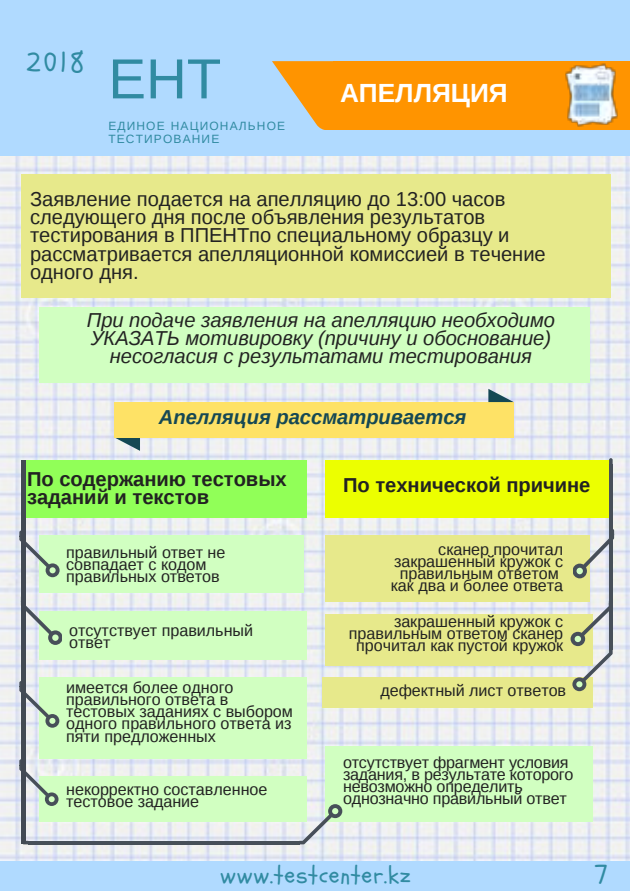
<style>
.page{position:relative;width:630px;height:891px;background:#b0daff}
.page>*{position:absolute;margin:0;border:0;box-sizing:border-box;transform-origin:0 0}
.t1{font:56.4px "Liberation Sans";color:#318ba2}
.t2{font:28.4px "Schoolbell";color:#318ba2}
.t3{font:700 26.4px "Liberation Sans";color:#fff}
.t4{font:24.4px "Schoolbell";letter-spacing:.04em;color:#318ba2}
.t5{font:20px/18px "Liberation Sans";color:#222}
.t6{font:italic 20px/18px "Liberation Sans";color:#222;text-align:center}
.t7{font:700 20px/18px "Liberation Sans";color:#222}
.t8{font:italic 700 20px "Liberation Sans";color:#154854}
.t9{font:16px/12px "Liberation Sans";color:#222}
.t10{font:12px/12px "Liberation Sans";letter-spacing:.095em;color:#318ba2}
.s1{font-family:"Arimo"}
</style>
<div class="page">
<div style="left:333px;top:61px;width:275px;height:69px;background:#ff9400"></div>
<svg style="left:272px;top:61px;width:61px;height:69px"></svg>
<img style="left:0;top:156px;width:630px;height:705px">
<img style="left:565px;top:61px;width:65px;height:69px">
<div style="left:21px;top:175px;width:590px;height:123px;background:#e7e98b"></div>
<div style="left:39px;top:307px;width:551px;height:75px;background:#d1ffc1"></div>
<div style="left:21px;top:460px;width:286px;height:58px;background:#91ff58"></div>
<div style="left:39px;top:536px;width:265px;height:57px;background:#d1ffc1"></div>
<div style="left:325px;top:536px;width:265px;height:66px;background:#e7e98b"></div>
<div style="left:325px;top:614px;width:268px;height:51px;background:#e7e98b"></div>
<div style="left:322px;top:677px;width:271px;height:30px;background:#e7e98b"></div>
<div style="left:39px;top:611px;width:268px;height:48px;background:#d1ffc1"></div>
<div style="left:39px;top:677px;width:268px;height:81px;background:#d1ffc1"></div>
<div style="left:39px;top:776px;width:268px;height:46px;background:#d1ffc1"></div>
<div style="left:325px;top:746px;width:268px;height:76px;background:#d1ffc1"></div>
<div style="left:325px;top:460px;width:286px;height:58px;background:#ecff00"></div>
<hr style="left:609px;top:464px;width:4px;height:186px;background:#474f59">
<svg style="left:609px;top:458px;width:4px;height:6px"></svg>
<div style="left:144px;top:407px;width:341px;height:25px;background:#fee266"></div>
<div style="left:115px;top:402px;width:30px;height:6px;background:#fee266"></div>
<div style="left:115px;top:407px;width:30px;height:25px;background:#fee266"></div>
<svg style="left:115px;top:438px;width:25px;height:13px"></svg>
<div style="left:115px;top:432px;width:30px;height:6px;background:#fee266"></div>
<div style="left:144px;top:432px;width:341px;height:6px;background:#fee266"></div>
<div style="left:484px;top:432px;width:30px;height:6px;background:#fee266"></div>
<div style="left:484px;top:407px;width:30px;height:25px;background:#fee266"></div>
<div style="left:484px;top:402px;width:30px;height:6px;background:#fee266"></div>
<svg style="left:488px;top:389px;width:26px;height:13px"></svg>
<div style="left:144px;top:402px;width:341px;height:6px;background:#fee266"></div>
<svg style="left:19px;top:531px;width:41px;height:46px"></svg>
<svg style="left:25px;top:595px;width:37px;height:50px"></svg>
<svg style="left:19px;top:681px;width:40px;height:47px"></svg>
<svg style="left:19px;top:759px;width:40px;height:47px"></svg>
<svg style="left:299px;top:804px;width:43px;height:40px"></svg>
<hr style="left:28px;top:841px;width:272px;height:3px;background:#474f59">
<svg style="left:22px;top:841px;width:6px;height:3px"></svg>
<svg style="left:573px;top:529px;width:41px;height:49px"></svg>
<svg style="left:571px;top:600px;width:42px;height:91px"></svg>
<hr style="left:21px;top:460px;width:4px;height:23px;background:#434a54">
<hr style="left:21px;top:820px;width:4px;height:23px;background:#434a54">
<hr style="left:21px;top:482px;width:4px;height:161px;background:#434a54">
<hr style="left:21px;top:643px;width:4px;height:161px;background:#434a54">
<hr style="left:21px;top:804px;width:4px;height:17px;background:#434a54">
<h2 class="t2" style="left:26px;top:44px;width:60px">2018</h2>
<h1 class="t1" style="left:108px;top:47px;width:114px">ЕНТ</h1>
<p class="t10" style="left:108px;top:121px;width:178px">ЕДИНОЕ НАЦИОНАЛЬНОЕ<br>ТЕСТИРОВАНИЕ</p>
<h3 class="t3" style="left:340px;top:75px;width:169px">АПЕЛЛЯЦИЯ</h3>
<p class="t5" style="left:30px;top:191px;width:517px">Заявление подается на апелляцию до <span class="s1">13:00</span> часов следующего дня после объявления результатов тестирования в ППЕНТпо специальному образцу и рассматривается апелляционной комиссией в течение одного дня<span class="s1">.</span></p>
<p class="t6" style="left:87px;top:311px;width:470px">При подаче заявления на апелляцию необходимо<br>УКАЗАТЬ мотивировку <span class="s1">(</span>причину и обоснование<span class="s1">) </span>несогласия с результатами тестирования</p>
<p class="t8" style="left:159px;top:404px;width:309px">Апелляция рассматривается</p>
<p class="t7" style="left:27px;top:470px;width:261px">По содержанию тестовых заданий и текстов</p>
<p class="t9" style="left:66px;top:547px;width:161px">правильный ответ не совпадает с кодом правильных ответов</p>
<p class="t9" style="left:391px;top:544px;width:174px;text-align:right">сканер прочитал закрашенный кружок с правильным ответом как два и более ответа</p>
<p class="t9" style="left:349px;top:616px;width:216px;text-align:right">закрашенный кружок с правильным ответом сканер прочитал как пустой кружок</p>
<p class="t9" style="left:380px;top:685px;width:187px">дефектный лист ответов</p>
<p class="t7" style="left:343px;top:476px;width:249px">По технической причине</p>
<p class="t9" style="left:69px;top:625px;width:185px">отсутствует правильный ответ</p>
<p class="t9" style="left:66px;top:683px;width:228px">имеется более одного правильного ответа в тестовых заданиях с выбором одного правильного ответа из пяти предложенных</p>
<p class="t9" style="left:66px;top:784px;width:203px">некорректно составленное тестовое задание</p>
<p class="t9" style="left:343px;top:757px;width:232px">отсутствует фрагмент условия задания<span class="s1">,</span> в результате которого невозможно определить однозначно правильный ответ</p>
<h3 class="t4" style="left:220px;top:858px;width:192px">www.testcenter.kz</h3>
<h2 class="t2" style="left:595px;top:856px;width:15px">7</h2>
</div>
